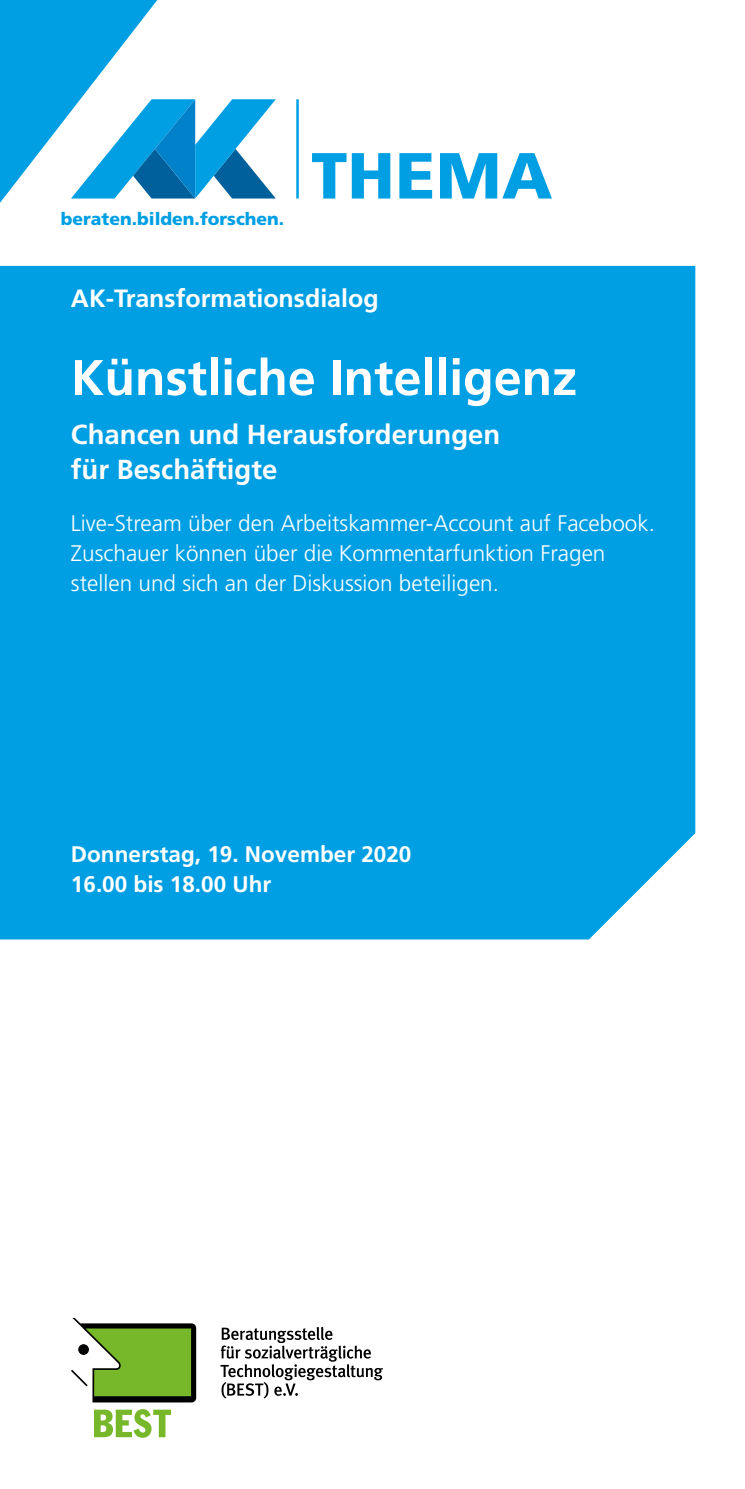
<style>
.page{position:relative;width:745px;height:1489px;background:#fff}
.page>*{position:absolute;margin:0;border:0;box-sizing:border-box;transform-origin:0 0}
.t1{font:900 65px "Frutiger";letter-spacing:.01em;color:#009fe3}
.t2{font:700 50px "Frutiger LT Std";color:#fff}
.t3{font:700 27.5px/35px "Frutiger";color:#fff}
.t4{font:700 25px "Frutiger";color:#fff}
.t5{font:300 22.5px/30px "Frutiger";color:#fff}
.t6{font:700 22.5px/30px "Frutiger";color:#fff}
.t7{font:900 17.5px "Frutiger";color:#009fe3}
</style>
<div class="page">
<hr style="left:296px;top:99px;width:2px;height:99px;background:#009fe3">
<svg style="left:0;top:0;width:275px;height:203px"></svg>
<div style="left:0;top:266px;width:694px;height:673px;background:#009fe3"></div>
<svg style="left:94px;top:1409px;width:77px;height:28px"></svg>
<svg style="left:71px;top:1317px;width:125px;height:85px"></svg>
<svg style="left:220px;top:1327px;width:163px;height:71px"></svg>
<p class="t7" style="left:61px;top:208px;width:225px">beraten.bilden.forschen.</p>
<h1 class="t1" style="left:311px;top:136px;width:242px">THEMA</h1>
<p class="t4" style="left:71px;top:283px;width:309px">AK-Transformationsdialog</p>
<h2 class="t2" style="left:71px;top:348px;width:507px">Künstliche Intelligenz</h2>
<p class="t3" style="left:71px;top:417px;width:430px">Chancen und Herausforderungen für Beschäftigte</p>
<p class="t5" style="left:71px;top:507px;width:585px">Live-Stream über den Arbeitskammer-Account auf Facebook.<br>Zuschauer können über die Kommentarfunktion Fragen stellen und sich an der Diskussion beteiligen.</p>
<p class="t6" style="left:71px;top:838px;width:342px">Donnerstag, 19. November 2020<br>16.00 bis 18.00 Uhr</p>
</div>
